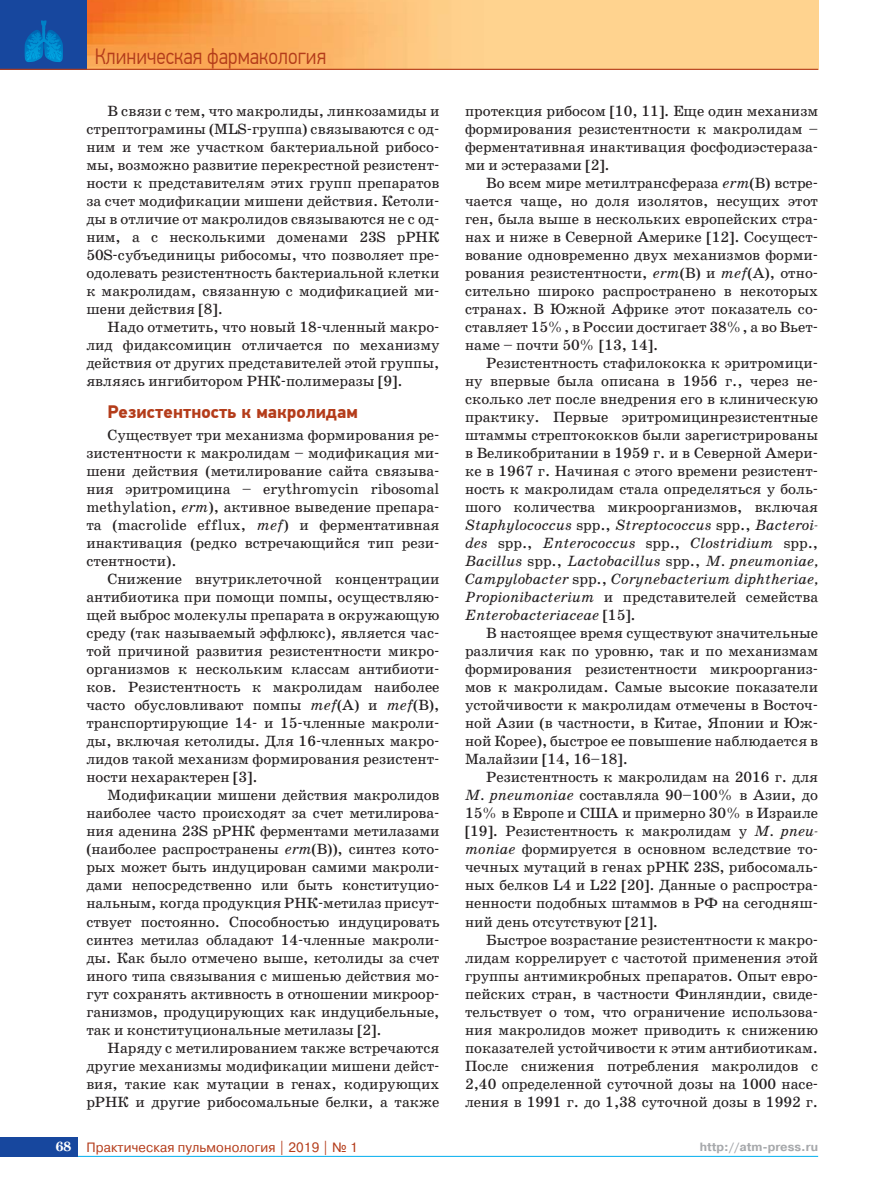
<style>
.page{position:relative;width:896px;height:1194px;background:#fff}
.page>*{position:absolute;margin:0;border:0;box-sizing:border-box;transform-origin:0 0}
.t1{font:300 22.5px "PF Din Text Cond Pro";color:#b43c1a}
.t2{font:700 18px "PF Din Text Pro";color:#b43c1a}
.t3{font:15px/18px "School Book AC";color:#231f20;text-align:justify}
.t4{font:13.5px "Pragmatica C";letter-spacing:.01em;color:#b43c1a}
.t5{font:700 12px "Pragmatica C";color:#a7a9ac}
.s1{font-style:italic}
.s2{font-family:"School Book AC";font-weight:700;color:#fff}
</style>
<div class="page">
<img style="left:86px;top:0;width:732px;height:69px">
<hr style="left:0;top:1155px;width:818px;height:1px;background:#00aeef">
<div style="left:0;top:0;width:86px;height:69px;background:#17479e"></div>
<hr style="left:0;top:69px;width:818px;height:1px;background:#b43c1a">
<svg style="left:25px;top:20px;width:38px;height:42px"></svg>
<div style="left:0;top:1137px;width:78px;height:19px;background:#17479e"></div>
<h1 class="t1" style="left:95px;top:47px;width:233px">Клиническая фармакология</h1>
<p class="t3" style="left:86px;top:103px;width:354px;text-indent:21px">В связи с тем, что макролиды, линкозамиды и стрептограмины (MLS-группа) связываются с од&shy;ним и тем же участком бактериальной рибосо&shy;мы, возможно развитие перекрестной резистент&shy;ности к представителям этих групп препаратов за счет модификации мишени действия. Кетоли&shy;ды в отличие от м акролидов связываются не с од&shy;ним, а с несколькими доменами 23S рРНК 50S-субъединицы рибосомы, что позволяет пре&shy;одолевать резистентность бактериальной клетки к макролидам, связанную с модификацией ми&shy;шени действия [8].</p>
<p class="t3" style="left:86px;top:319px;width:354px;text-indent:21px">Надо отметить, что новый 18-членный макро&shy;лид фидаксомицин отличается по механизму действия от других представителей этой группы, являясь ингибитором РНК-полимеразы [9].</p>
<p class="t2" style="left:108px;top:405px;width:252px">Резистентность к макролидам</p>
<p class="t3" style="left:86px;top:427px;width:354px;text-indent:21px">Существует три механизма формирования ре&shy;зистентности к макролидам – модификация ми&shy;шени действия (метилирование сайта связыва&shy;ния эритромицина – erythromycin ribosomal methylation, <span class="s1">erm</span>), активное выведение препара&shy;та (macrolide efflux, <span class="s1">mef</span>) и ферментативная инактивация (редко встречающийся тип рези&shy;стентности).</p>
<p class="t3" style="left:86px;top:571px;width:354px;text-indent:21px">Снижение внутриклеточной концентрации антибиотика при помощи помпы, осуществляю&shy;щей выброс молекулы препарата в окружающую среду (так называемый эффлюкс), является час&shy;той причиной развития резистентности микро&shy;организмов к нескольким классам антибиоти&shy;ков. Резистентность к макролидам наиболее часто обусловливают помпы <span class="s1">mef</span>(A) и <span class="s1">mef</span>(B), транспортирующие 14- и 15-членные макроли&shy;ды, включая кетолиды. Для 16-членных макро&shy;лидов такой механизм формирования резистент&shy;ности нехарактерен [3].</p>
<p class="t3" style="left:86px;top:787px;width:354px;text-indent:21px">Модификации мишени действ ия макролидов наиболее часто происходят за счет метилирова&shy;ния аденина 23S рРНК ферментами метилазами (наиболее распространены <span class="s1">erm</span>(B)), синтез кото&shy;рых может быть индуцирован самими макроли&shy;дами непосредственно или быть конституцио&shy;нальным, когда продукция РНК-метилаз присут&shy;ствует постоянно. Способностью индуцировать синтез метилаз обладают 14-членные макроли&shy;ды. Как было отмечено выше, кетолиды за счет иного типа связывания с мишенью действия мо&shy;гут сохранять активность в отношении микроор&shy;ганизмов, продуцирующих как индуцибельные, так и конституциональные метилазы [2].</p>
<p class="t3" style="left:86px;top:1039px;width:354px;text-indent:21px">Наряду с метилированием также встречаются другие механизмы модификации мишени дейст&shy;вия, такие как мутации в генах, кодирующих рРНК и другие рибосомальные белки, а также</p>
<p class="t3" style="left:465px;top:103px;width:354px">протекция рибосом [10, 11]. Еще один механизм формирования резистентности к макролидам – ферментативная инактивация фосфодиэстераза&shy;ми и эстеразами [2].</p>
<p class="t3" style="left:465px;top:175px;width:354px;text-indent:21px">Во всем мире метилтрансфераза <span class="s1">erm</span>(B) встре&shy;чается чаще, но доля изолятов, несущих этот ген, была выше в нескольких европейских стра&shy;нах и ниже в Северной Америке [12]. Сосущест&shy;вование одновременно двух механизмов форми&shy;рования резистентности, <span class="s1">erm</span>(B) и <span class="s1">mef</span>(A), отно&shy;сительно широко распространено в некоторых странах. В Южной Африке этот показатель со&shy;ставляет 15%, в России достигает 38%, а во Вьет&shy;наме – почти 50% [13, 14].</p>
<p class="t3" style="left:465px;top:355px;width:354px;text-indent:21px">Резистентность стафилококка к эритромици&shy;ну впервые была описана в 1956 г., через не&shy;сколько лет после внедрения его в клиническую практику. Первые эритромицинрезистентные штаммы стрептококков были зарегистрированы в Великобритании в 1959 г. и в Северной Амери&shy;ке в 1967 г. Начиная с этого времени резистент&shy;ность к макролидам стала определяться у боль&shy;шого количества микроорганизмов, включая <span class="s1">Staphylococcus</span> spp., <span class="s1">Streptococcus</span> spp., <span class="s1">Bacte roi&shy;des</span> spp., <span class="s1">Enterococcus</span> spp., <span class="s1">Clostridium</span> spp., <span class="s1">Bacillus</span> spp., <span class="s1">Lactobacillus</span> spp., <span class="s1">M. pneumoniae, Campylobacter</span> spp., <span class="s1">Corynebacterium diphtheriae, Propionibacterium</span> и представителей семейства <span class="s1">Enterobacteriaceae</span> [15].</p>
<p class="t3" style="left:465px;top:625px;width:354px;text-indent:21px">В настоящее время существуют значительные различия как по уровню, так и по механизмам формирования резистентности микроорганиз&shy;мов к макролидам. Самые высокие показатели устойчивости к макролидам отмечены в Восточ&shy;ной Азии (в частности, в Китае, Японии и Юж&shy;ной Корее), быстрое ее повышение наблюдается в Малайзии [14, 16–18].</p>
<p class="t3" style="left:465px;top:769px;width:354px;text-indent:21px">Резистентность к макролидам на 2016 г. для <span class="s1">M. pneumoniae</span> составляла 90–100% в Азии, до 15% в Европе и США и примерно 30% в Израиле [19]. Резистентность к макролидам у <span class="s1">M. pneu&shy;moniae</span> формируется в основном вследствие то&shy;чечных мутаций в генах рРНК 23S, рибосомаль&shy;ных белков L4 и L22 [20]. Данные о распростра&shy;ненности подобных штаммов в РФ на сегодняш&shy;ний день отсутствуют [21].</p>
<p class="t3" style="left:465px;top:931px;width:354px;text-indent:21px">Быстрое возрастание резистентности к макро&shy;лидам коррелирует с частотой применения этой группы антимикробных препаратов. Опыт евро&shy;пейских стран, в частности Финляндии, свиде&shy;тельствует о том, что ограничение использова&shy;ния макролидов может приводить к снижению показателей устойчивости к этим антибиотикам.<br>После снижения потребления макролидов с 2,40 определенной суточной дозы на 1000 насе&shy;ления в 1991 г. до 1,38 суточной дозы в 1992 г.</p>
<p class="t4" style="left:56px;top:1142px;width:303px"><span class="s2">68</span> Практическая пульмонология | 2019 | № 1</p>
<p class="t5" style="left:699px;top:1141px;width:120px">http://atm-press.ru</p>
</div>
